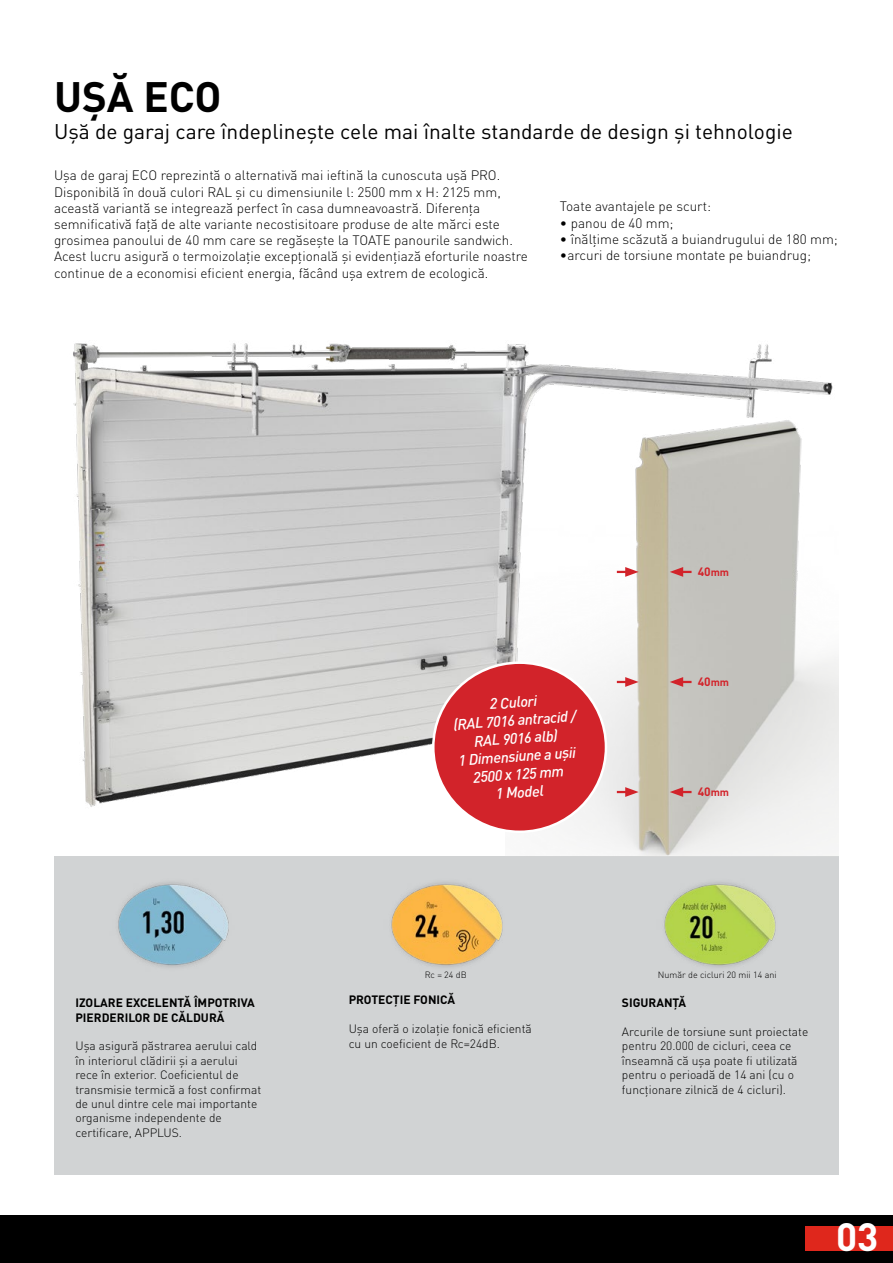
<style>
.page{position:relative;width:893px;height:1263px;background:#fff}
.page>*{position:absolute;margin:0;border:0;box-sizing:border-box;transform-origin:0 0}
.t1{font:700 42px "DIN Pro";color:#000}
.t2{font:700 39px "DIN Pro";color:#fff}
.t3{font:21px "DIN Pro";color:#000}
.t4{font:italic 500 15px/18px "DIN Pro";color:#fff;text-align:center}
.t5{font:300 13.5px/16.2px "DIN Pro";color:#000}
.t6{font:300 12px/14.4px "DIN Pro";color:#000}
.t7{font:700 12px/14.4px "DIN Pro";color:#000}
.t8{font:700 12px "DIN Pro";color:#d2232a}
.t9{font:300 9px "DIN Pro";color:#000}
.s1{font-size:10.5px}
</style>
<div class="page">
<div style="left:0;top:1215px;width:893px;height:48px;background:#000"></div>
<div style="left:806px;top:1226px;width:87px;height:25px;background:#df271c"></div>
<div style="left:54px;top:857px;width:785px;height:318px;background:#d1d3d4"></div>
<img style="left:73px;top:343px;width:760px;height:464px">
<img style="left:506px;top:410px;width:333px;height:447px">
<svg style="left:617px;top:567px;width:22px;height:10px"></svg>
<svg style="left:670px;top:567px;width:21px;height:10px"></svg>
<svg style="left:617px;top:677px;width:22px;height:10px"></svg>
<svg style="left:670px;top:677px;width:21px;height:10px"></svg>
<svg style="left:617px;top:787px;width:22px;height:10px"></svg>
<svg style="left:670px;top:787px;width:21px;height:10px"></svg>
<img style="left:118px;top:882px;width:111px;height:85px">
<img style="left:391px;top:882px;width:112px;height:85px">
<img style="left:664px;top:882px;width:112px;height:85px">
<div style="left:433px;top:663px;width:173px;height:169px;background:#d2232a;border-radius:50%"></div>
<h1 class="t1" style="left:54px;top:62px;width:169px">UȘĂ ECO</h1>
<h3 class="t3" style="left:54px;top:115px;width:740px">Ușă de garaj care îndeplinește cele mai înalte standarde de design și tehnologie</h3>
<p class="t5" style="left:54px;top:166px;width:475px">Ușa de garaj ECO reprezintă o alternativă mai ieftină la cunoscuta ușă PRO.<br>Disponibilă în două culori RAL și cu dimensiunile l: 2500 mm x H: 2125 mm, această variantă se integrează perfect în casa dumneavoastră. Diferența semnificativă față de alte variante necostisitoare produse de alte mărci este grosimea panoului de 40 mm care se regăsește la TOATE panourile sandwich.<br>Acest lucru asigură o termoizolație excepțională și evidențiază eforturile noastre continue de a economisi eficient energia, făcând ușa extrem de ecologică.</p>
<p class="t5" style="left:560px;top:197px;width:153px">Toate avantajele pe scurt:</p>
<p class="t5" style="left:560px;top:213px;width:115px">• panou de 40 mm;</p>
<p class="t5" style="left:560px;top:230px;width:279px">• înălțime scăzută a buiandrugului de 180 mm;</p>
<p class="t5" style="left:560px;top:246px;width:253px">•arcuri de torsiune montate pe buiandrug;</p>
<p class="t8" style="left:698px;top:561px;width:33px">40<span class="s1">mm</span></p>
<p class="t8" style="left:698px;top:671px;width:33px">40<span class="s1">mm</span></p>
<p class="t4" style="left:451px;top:696px;width:125px;rotate:-4deg">2 Culori<br>(RAL 7016 antracid /<br>RAL 9016 alb)<br>1 Dimensiune a ușii<br>2500 x 125 mm<br>1 Model</p>
<p class="t8" style="left:698px;top:781px;width:33px">40<span class="s1">mm</span></p>
<p class="t7" style="left:75px;top:994px;width:181px">IZOLARE EXCELENTĂ ÎMPOTRIVA<br>PIERDERILOR DE CĂLDURĂ</p>
<p class="t6" style="left:75px;top:1038px;width:187px">Ușa asigură păstrarea aerului cald în interiorul clădirii și a aerului rece în exterior. Coeficientul de transmisie termică a fost confirmat de unul dintre cele mai importante organisme independente de certificare, APPLUS.</p>
<p class="t9" style="left:425px;top:967px;width:43px">Rc = 24 dB</p>
<p class="t9" style="left:658px;top:967px;width:120px">Număr de cicluri 20 mii 14 ani</p>
<p class="t7" style="left:349px;top:991px;width:108px">PROTECȚIE FONICĂ</p>
<p class="t6" style="left:349px;top:1020px;width:185px">Ușa oferă o izolație fonică eficientă cu un coeficient de Rc=24dB.</p>
<p class="t7" style="left:622px;top:994px;width:66px">SIGURANȚĂ</p>
<p class="t6" style="left:622px;top:1023px;width:188px">Arcurile de torsiune sunt proiectate pentru 20.000 de cicluri, ceea ce înseamnă că ușa poate fi utilizată pentru o perioadă de 14 ani (cu o funcționare zilnică de 4 cicluri).</p>
<h2 class="t2" style="left:836px;top:1204px;width:44px">03</h2>
</div>
